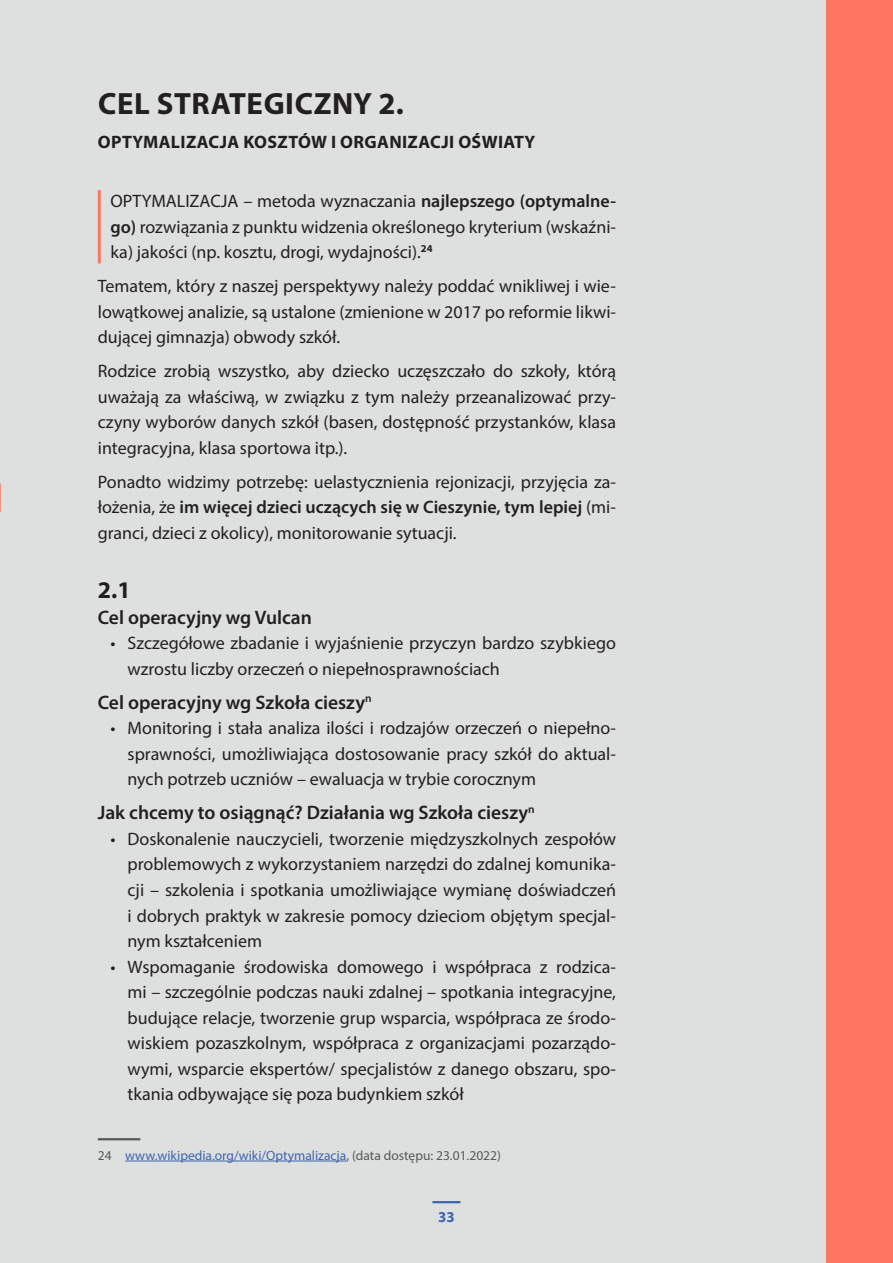
<style>
.page{position:relative;width:893px;height:1263px;background:#dde0df}
.page>*{position:absolute;margin:0;border:0;box-sizing:border-box;transform-origin:0 0}
.tekst_podst{font:700 30.9px "Myriad Pro";letter-spacing:.02em;color:#231f20}
.tekst_podst-2{font:700 24px "Myriad Pro";color:#231f20}
.tekst_podst-3{font:600 19.5px "Myriad Pro";color:#231f20}
.tekst_podst-4{font:18px/25.5px "Myriad Pro";color:#231f20;text-align:justify}
.tekst_podst-5{font:700 18px "Myriad Pro";letter-spacing:.02em;color:#231f20}
.t1{font:700 15px "Myriad Pro";color:#3d64af}
.Przypis{font:13.5px "Myriad Pro";color:#3d64af}
.s1{font-weight:600}
.s2{color:#57585a}
</style>
<div class="page">
<div style="left:826px;top:0;width:67px;height:1263px;background:#fe7662"></div>
<svg style="left:0;top:483px;width:1px;height:29px"></svg>
<hr style="left:432px;top:1201px;width:28px;height:2px;background:#3d64af">
<hr style="left:98px;top:1138px;width:42px;height:2px;background:#57585a">
<hr style="left:125px;top:1161px;width:221px;height:1px;background:#3d64af">
<hr style="left:98px;top:190px;width:3px;height:73px;background:#fe7662">
<p class="tekst_podst" style="left:98px;top:83px;width:307px">CEL STRATEGICZNY 2.</p>
<p class="tekst_podst-5" style="left:98px;top:130px;width:439px">OPTYMALIZACJA KOSZTÓW I ORGANIZACJI OŚWIATY</p>
<p class="tekst_podst-4" style="left:111px;top:188px;width:507px">OPTYMALIZACJA – metoda wyznaczania <span class="s1">najlepszego (optymalne&shy;go)</span> rozwiązania z punktu widzenia określonego kryterium (wskaźni&shy;ka) jakości (np. kosztu, drogi, wydajności).<sup>24</sup></p>
<p class="tekst_podst-4" style="left:98px;top:273px;width:520px">Tematem, który z naszej perspektywy należy poddać wnikliwej i wie&shy;lowątkowej analizie, są ustalone (zmienione w 2017 po reformie likwi&shy;dującej gimnazja) obwody szkół.</p>
<p class="tekst_podst-4" style="left:98px;top:358px;width:520px">Rodzice zrobią wszystko, aby dziecko uczęszczało do szkoły, którą uważają za właściwą, w związku z tym należy przeanalizować przy&shy;czyny wyborów danych szkół (basen, dostępność przystanków, klasa integracyjna, klasa sportowa itp.).</p>
<p class="tekst_podst-4" style="left:98px;top:469px;width:520px">Ponadto widzimy potrzebę: uelastycznienia rejonizacji, przyjęcia za&shy;łożenia, że <span class="s1">im więcej dzieci uczących się w Cieszynie, tym lepiej</span> (mi&shy;granci, dzieci z okolicy), monitorowanie sytuacji.</p>
<p class="tekst_podst-2" style="left:98px;top:575px;width:34px">2.1</p>
<p class="tekst_podst-3" style="left:98px;top:605px;width:216px">Cel operacyjny wg Vulcan</p>
<p class="tekst_podst-4" style="left:128px;top:630px;width:490px;text-indent:-17px">• Szczegółowe zbadanie i wyjaśnienie przyczyn bardzo szybkiego wzrostu liczby orzeczeń o niepełnosprawnościach</p>
<p class="tekst_podst-3" style="left:98px;top:690px;width:275px">Cel operacyjny wg Szkoła cieszy<sup>n</sup></p>
<p class="tekst_podst-4" style="left:128px;top:715px;width:490px;text-indent:-17px">• Monitoring i stała analiza ilości i rodzajów orzeczeń o niepełno&shy;sprawności, umożliwiająca dostosowanie pracy szkół do aktual&shy;nych potrzeb uczniów – ewaluacja w trybie corocznym</p>
<p class="tekst_podst-3" style="left:98px;top:800px;width:438px">Jak chcemy to osiągnąć? Działania wg Szkoła cieszy<sup>n</sup></p>
<p class="tekst_podst-4" style="left:128px;top:826px;width:490px;text-indent:-17px">• Doskonalenie nauczycieli, tworzenie międzyszkolnych zespołów problemowych z wykorzystaniem narzędzi do zdalnej komunika&shy;cji – szkolenia i spotkania umożliwiające wymianę doświadczeń i dobrych praktyk w zakresie pomocy dzieciom objętym specjal&shy;nym kształceniem</p>
<p class="tekst_podst-4" style="left:128px;top:953px;width:490px;text-indent:-17px">• Wspomaganie środowiska domowego i współpraca z rodzica&shy;mi – szczególnie podczas nauki zdalnej – spotkania integracyjne, budujące relacje, tworzenie grup wsparcia, współpraca ze środo&shy;wiskiem pozaszkolnym, współpraca z organizacjami pozarządo&shy;wymi, wsparcie ekspertów/ specjalistów z danego obszaru, spo&shy;tkania odbywające się poza budynkiem szkół</p>
<p class="Przypis" style="left:98px;top:1147px;width:405px"><span class="s2">24</span> www.wikipedia.org/wiki/Optymalizacja<span class="s2">, (data dostępu: 23.01.2022)</span></p>
<p class="t1" style="left:438px;top:1207px;width:18px">33</p>
</div>
